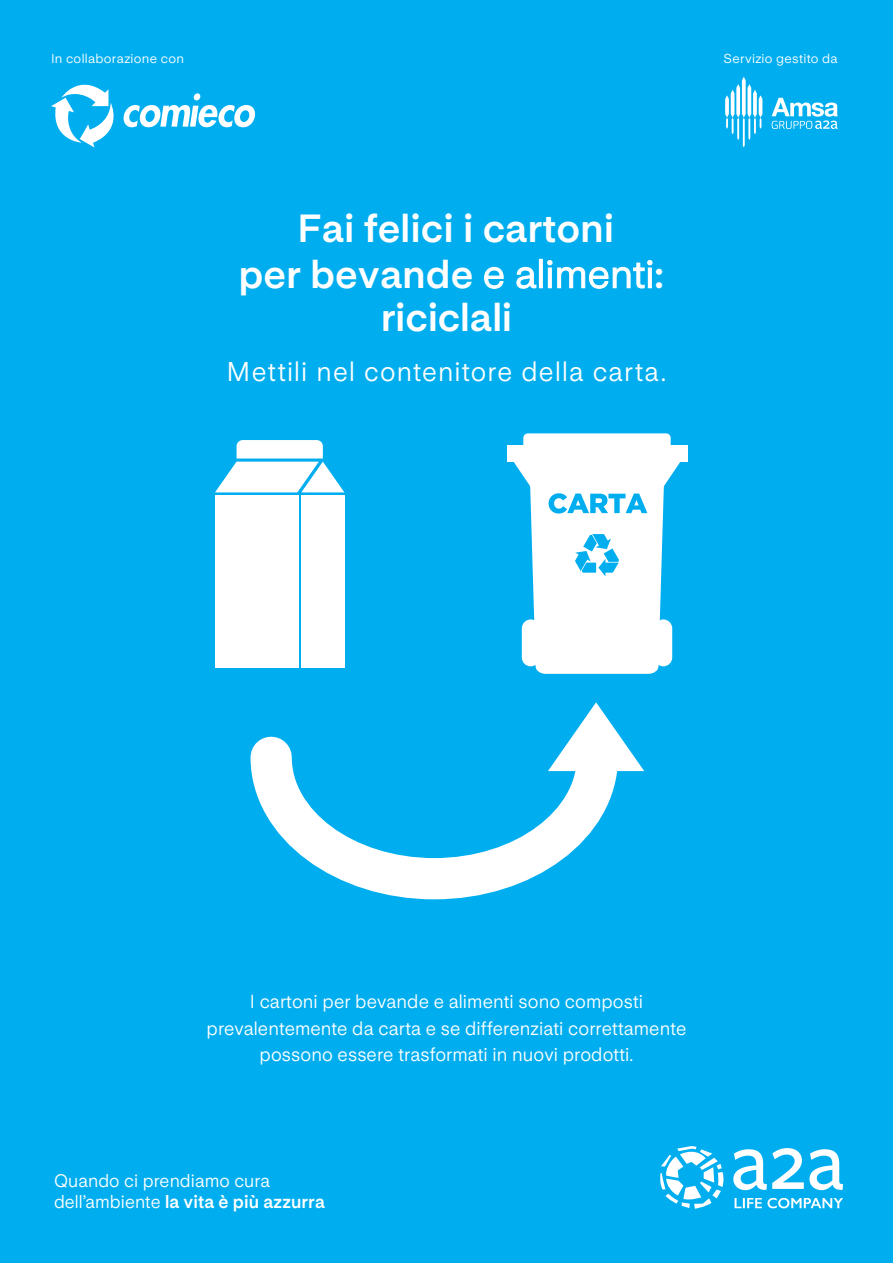
<style>
.page{position:relative;width:893px;height:1263px;background:#00aeef}
.page>*{position:absolute;margin:0;border:0;box-sizing:border-box;transform-origin:0 0}
.t1{font:700 39px/44.5px "Life Sans";color:#fff;text-align:center}
.t2{font:27px "Life Sans";letter-spacing:.045em;color:#fff;scale:.96 1}
.t3{font:18.75px/26.2px "Life Sans";letter-spacing:.005em;color:#fff;text-align:center;scale:.96 1}
.t4{font:700 18px "Life Sans";letter-spacing:.005em;color:#fff;scale:.96 1}
.t5{font:18px "Life Sans";letter-spacing:.005em;color:#fff;scale:.96 1}
.t6{font:12.9px "Life Sans";letter-spacing:.025em;color:#fff}
.s1{font-weight:400}
.s2{font-style:inherit}
</style>
<div class="page">
<svg style="left:660px;top:1146px;width:64px;height:63px"></svg>
<svg style="left:733px;top:1148px;width:110px;height:42px"></svg>
<svg style="left:735px;top:1198px;width:108px;height:10px"></svg>
<svg style="left:51px;top:84px;width:204px;height:63px"></svg>
<div style="left:215px;top:495px;width:83px;height:173px;background:#fff"></div>
<div style="left:301px;top:495px;width:43px;height:173px;background:#fff"></div>
<svg style="left:215px;top:440px;width:129px;height:52px"></svg>
<svg style="left:586px;top:702px;width:58px;height:69px"></svg>
<svg style="left:250px;top:716px;width:389px;height:184px"></svg>
<div style="left:523px;top:433px;width:148px;height:18px;background:#99def8;border-radius:5px"></div>
<div style="left:507px;top:446px;width:180px;height:16px;background:#fff"></div>
<svg style="left:511px;top:434px;width:172px;height:240px"></svg>
<svg style="left:725px;top:77px;width:37px;height:70px"></svg>
<svg style="left:772px;top:98px;width:66px;height:31px"></svg>
<p class="t6" style="left:51px;top:51px;width:134px">In collaborazione con</p>
<p class="t1" style="left:238px;top:207px;width:427px">Fai felici i cartoni<br>per bevande <span class="s1">e alimenti</span>: riciclali</p>
<p class="t2" style="left:227px;top:356px;width:460px">Mettili nel contenitore della carta.</p>
<p class="t6" style="left:723px;top:51px;width:116px">Servizio gestito da</p>
<p class="t3" style="left:207px;top:989px;width:501px">I cartoni per bevande <span class="s2">e alimenti</span> sono composti prevalentemente da carta e se differenziati correttamente possono essere trasformati in nuovi prodotti.</p>
<p class="t5" style="left:54px;top:1170px;width:227px">Quando ci prendiamo cura</p>
<p class="t4" style="left:54px;top:1192px;width:284px"><span class="s1">dell’ambiente</span> la vita è più azzurra</p>
</div>
